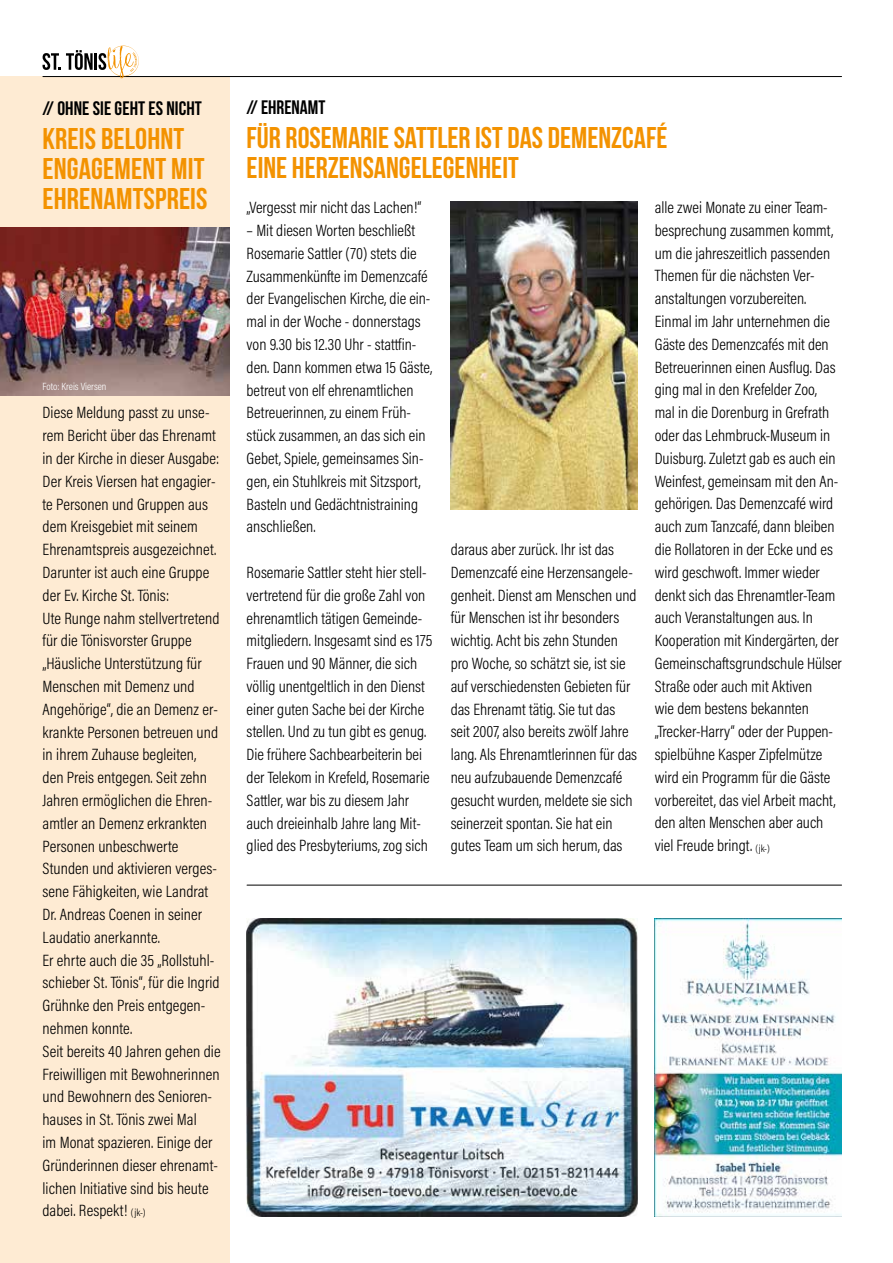
<style>
.page{position:relative;width:893px;height:1263px;background:#fff}
.page>*{position:absolute;margin:0;border:0;box-sizing:border-box;transform-origin:0 0}
.t1{font:30px/30px "Bebas Neue";color:#f39200}
.t2{font:19.5px "Bebas Neue";letter-spacing:.005em;color:#000}
.t3{font:300 16.5px/22.8px "Acumin Pro Cond";color:#000}
.t4{font:300 10.5px "Acumin Pro Cond";color:#fff}
.s1{font-size:10.5px}
</style>
<div class="page">
<div style="left:0;top:76px;width:230px;height:1187px;background:#feebd3"></div>
<hr style="left:43px;top:76px;width:799px;height:1px;background:#000">
<svg style="left:43px;top:50px;width:50px;height:20px"></svg>
<hr style="left:94px;top:53px;width:3px;height:17px;background:#000">
<svg style="left:99px;top:46px;width:40px;height:32px"></svg>
<hr style="left:247px;top:885px;width:595px;height:1px;background:#000">
<img style="left:0;top:227px;width:230px;height:169px">
<img style="left:451px;top:202px;width:187px;height:308px">
<img style="left:655px;top:918px;width:187px;height:298px">
<img style="left:247px;top:918px;width:391px;height:298px">
<p class="t2" style="left:43px;top:97px;width:161px">// OHNE SIE GEHT ES NICHT</p>
<h1 class="t1" style="left:43px;top:123px;width:167px">KREIS BELOHNT<br>ENGAGEMENT MIT<br>EHRENAMTSPREIS</h1>
<p class="t4" style="left:43px;top:380px;width:65px">Foto: Kreis Viersen</p>
<p class="t3" style="left:43px;top:401px;width:180px">Diese Meldung passt zu unse&shy;rem Bericht über das Ehrenamt in der Kirche in dieser Ausgabe:<br>Der Kreis Viersen hat engagier&shy;te Personen und Gruppen aus dem Kreisgebiet mit seinem<br>Ehrenamtspreis ausgezeichnet.<br>Darunter ist auch eine Gruppe der Ev. Kirche St. Tönis:<br>Ute Runge nahm stellvertretend für die Tönisvorster Gruppe „Häusliche Unterstützung für<br>Menschen mit Demenz und<br>Angehörige“, die an Demenz er&shy;krankte Personen betreuen und in ihrem Zuhause begleiten, den Preis entgegen. Seit zehn<br>Jahren ermöglichen die Ehren&shy;amtler an Demenz erkrankten<br>Personen unbeschwerte<br>Stunden und aktivieren verges&shy;sene Fähigkeiten, wie Landrat<br>Dr. Andreas Coenen in seiner<br>Laudatio anerkannte.<br>Er ehrte auch die 35 „Rollstuhl&shy;schieber St. Tönis“, für die Ingrid<br>Grühnke den Preis entgegen&shy;nehmen konnte.<br>Seit bereits 40 Jahren gehen die<br>Freiwilligen mit Bewohnerinnen und Bewohnern des Senioren&shy;hauses in St. Tönis zwei Mal<br>im Monat spazieren. Einige der<br>Gründerinnen dieser ehrenamt&shy;lichen Initiative sind bis heute dabei. Respekt! <span class="s1">(jk-)</span></p>
<p class="t2" style="left:247px;top:97px;width:80px">// EHRENAMT</p>
<h1 class="t1" style="left:247px;top:122px;width:422px">FÜR ROSEMARIE SATTLER IST DAS DEMENZCAFÉ<br>EINE HERZENSANGELEGENHEIT</h1>
<p class="t3" style="left:247px;top:196px;width:176px">„Vergesst mir nicht das Lachen!“</p>
<p class="t3" style="left:247px;top:219px;width:187px">– Mit diesen Worten beschließt<br>Rosemarie Sattler (70) stets die<br>Zusammenkünfte im Demenzcafé der Evangelischen Kirche, die ein&shy;mal in der Woche - donnerstags von 9.30 bis 12.30 Uhr - stattfin&shy;den. Dann kommen etwa 15 Gäste, betreut von elf ehrenamtlichen<br>Betreuerinnen, zu einem Früh&shy;stück zusammen, an das sich ein<br>Gebet, Spiele, gemeinsames Sin&shy;gen, ein Stuhlkreis mit Sitzsport,<br>Basteln und Gedächtnistraining anschließen.</p>
<p class="t3" style="left:247px;top:561px;width:187px">Rosemarie Sattler steht hier stell&shy;vertretend für die große Zahl von ehrenamtlich tätigen Gemeinde&shy;mitgliedern. Insgesamt sind es 175<br>Frauen und 90 Männer, die sich völlig unentgeltlich in den Dienst einer guten Sache bei der Kirche stellen. Und zu tun gibt es genug.<br>Die frühere Sachbearbeiterin bei der Telekom in Krefeld, Rosemarie Sattler, war bis zu diesem Jahr auch dreieinhalb Jahre lang Mit&shy;glied des Presbyteriums, zog sich</p>
<p class="t3" style="left:655px;top:196px;width:189px">alle zwei Monate zu einer Team&shy;besprechung zusammen kommt, um die jahreszeitlich passenden<br>Themen für die nächsten Ver&shy;anstaltungen vorzubereiten.<br>Einmal im Jahr unternehmen die<br>Gäste des Demenzcafés mit den<br>Betreuerinnen einen Ausflug. Das ging mal in den Krefelder Zoo,<br>mal in die Dorenburg in Grefrath oder das Lehmbruck-Museum in<br>Duisburg. Zuletzt gab es auch ein<br>Weinfest, gemeinsam mit den An&shy;gehörigen. Das Demenzcafé wird auch zum Tanzcafé, dann bleiben die Rollatoren in der Ecke und es wird geschwoft. Immer wieder denkt sich das Ehrenamtler-Team auch Veranstaltungen aus. In<br>Kooperation mit Kindergärten, der<br>Gemeinschaftsgrundschule Hülser<br>Straße oder auch mit Aktiven<br>wie dem bestens bekannten „Trecker-Harry“ oder der Puppen&shy;spielbühne Kasper Zipfelmütze wird ein Programm für die Gäste vorbereitet, das viel Arbeit macht, den alten Menschen aber auch viel Freude bringt. <span class="s1">(jk-)</span></p>
<p class="t3" style="left:451px;top:538px;width:188px">daraus aber zurück. Ihr ist das<br>Demenzcafé eine Herzensangele&shy;genheit. Dienst am Menschen und für Menschen ist ihr besonders wichtig. Acht bis zehn Stunden pro Woche, so schätzt sie, ist sie auf verschiedensten Gebieten für das Ehrenamt tätig. Sie tut das seit 2007, also bereits zwölf Jahre lang. Als Ehrenamtlerinnen für das neu aufzubauende Demenzcafé gesucht wurden, meldete sie sich seinerzeit spontan. Sie hat ein gutes Team um sich herum, das</p>
</div>
